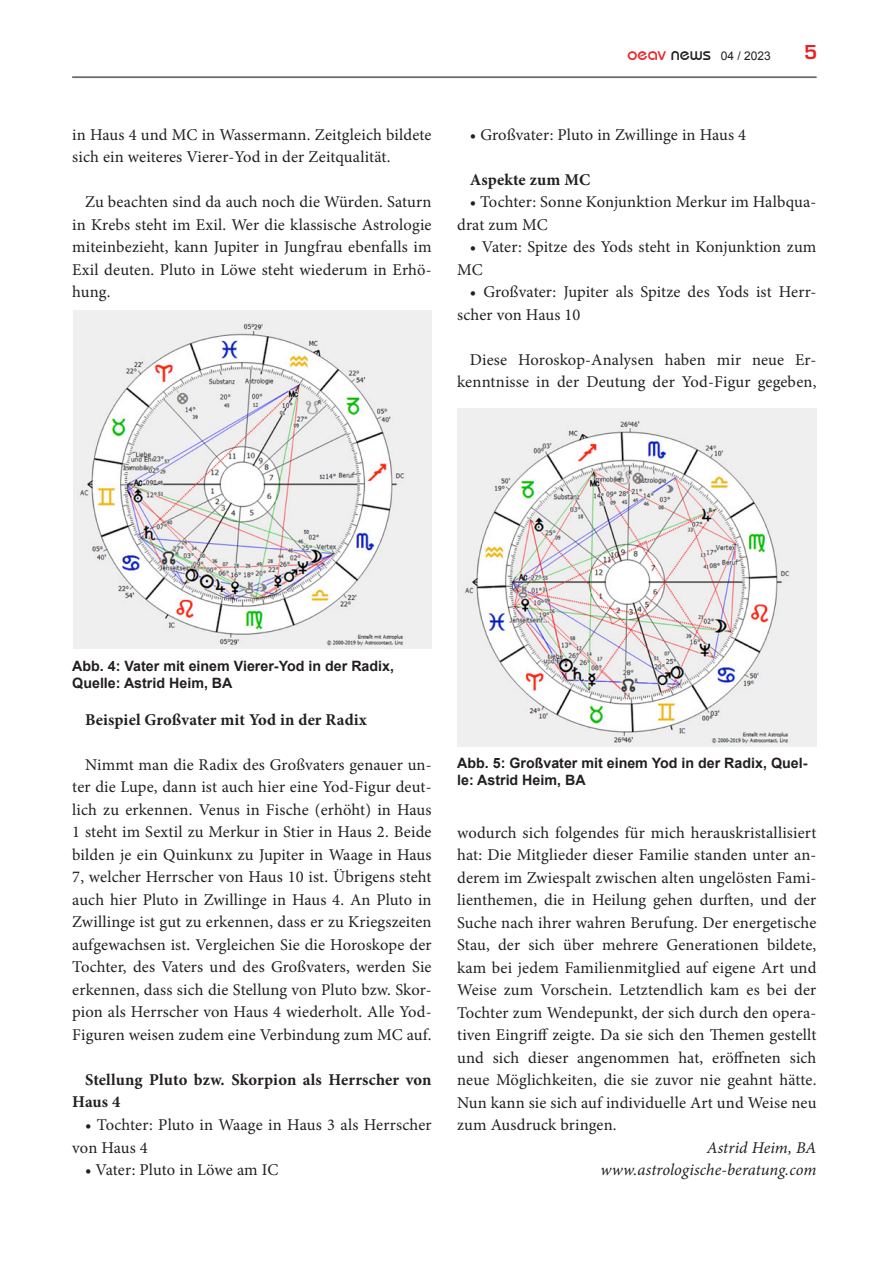
<style>
.page{position:relative;width:893px;height:1263px;background:#fff}
.page>*{position:absolute;margin:0;border:0;box-sizing:border-box;transform-origin:0 0}
.t1{font:700 21px "Eurostile";color:#ee1d23}
.t2{font:16.5px/22.5px "Minion Pro";letter-spacing:.01em;color:#231f20}
.t3{font:700 16.5px/22.5px "Minion Pro";letter-spacing:.005em;color:#231f20}
.t4{font:italic 16.5px/22.5px "Minion Pro";color:#231f20;text-align:right}
.t5{font:700 14.25px/17.1px "Arial";color:#231f20}
.t6{font:12px "Arial";color:#231f20}
.s1{font-family:"Bimini Normal";font-size:18px;color:#ee1d23}
.s2{font-family:"Bimini Normal";font-size:18px}
</style>
<div class="page">
<hr style="left:72px;top:77px;width:744px;height:1px;background:#6c6d70">
<img style="left:458px;top:408px;width:358px;height:338px">
<img style="left:73px;top:310px;width:359px;height:338px">
<p class="t6" style="left:628px;top:48px;width:145px"><span class="s1">oeav</span> <span class="s2">news</span> 04 / 2023</p>
<p class="t1" style="left:804px;top:37px;width:15px">5</p>
<p class="t2" style="left:72px;top:123px;width:361px">in Haus 4 und MC in Wassermann. Zeitgleich bildete sich ein weiteres Vierer-Yod in der Zeitqualität.</p>
<p class="t2" style="left:72px;top:191px;width:361px;text-align:justify;text-indent:13px">Zu beachten sind da auch noch die Würden. Saturn in Krebs steht im Exil. Wer die klassische Astrologie miteinbezieht, kann Jupiter in Jungfrau ebenfalls im Exil deuten. Pluto in Löwe steht wiederum in Erhö&shy;hung.</p>
<p class="t2" style="left:470px;top:123px;width:278px">• Großvater: Pluto in Zwillinge in Haus 4</p>
<p class="t3" style="left:470px;top:168px;width:122px">Aspekte zum MC</p>
<p class="t2" style="left:457px;top:191px;width:361px;text-indent:13px">• Tochter: Sonne Konjunktion Merkur im Halbqua&shy;drat zum MC</p>
<p class="t2" style="left:457px;top:236px;width:361px;text-indent:13px">• Vater: Spitze des Yods steht in Konjunktion zum<br>MC</p>
<p class="t2" style="left:457px;top:281px;width:361px;text-indent:13px">• Großvater: Jupiter als Spitze des Yods ist Herr&shy;scher von Haus 10</p>
<p class="t2" style="left:457px;top:348px;width:361px;text-align:right">Diese Horoskop-Analysen haben mir neue Er&shy;kenntnisse in der Deutung der Yod-Figur gegeben,</p>
<p class="t5" style="left:72px;top:657px;width:323px">Abb. 4: Vater mit einem Vierer-Yod in der Radix,<br>Quelle: Astrid Heim, BA</p>
<p class="t3" style="left:85px;top:708px;width:283px">Beispiel Großvater mit Yod in der Radix</p>
<p class="t2" style="left:72px;top:753px;width:361px;text-align:justify;text-indent:13px">Nimmt man die Radix des Großvaters genauer un&shy;ter die Lupe, dann ist auch hier eine Yod-Figur deut&shy;lich zu erkennen. Venus in Fische (erhöht) in Haus 1 steht im Sextil zu Merkur in Stier in Haus 2. Beide bilden je ein Quinkunx zu Jupiter in Waage in Haus 7, welcher Herrscher von Haus 10 ist. Übrigens steht auch hier Pluto in Zwillinge in Haus 4. An Pluto in Zwillinge ist gut zu erkennen, dass er zu Kriegszeiten aufgewachsen ist. Vergleichen Sie die Horoskope der Tochter, des Vaters und des Großvaters, werden Sie erkennen, dass sich die Stellung von Pluto bzw. Skor&shy;pion als Herrscher von Haus 4 wiederholt. Alle Yod-Figuren weisen zudem eine Verbindung zum MC auf.</p>
<p class="t3" style="left:72px;top:1068px;width:361px;text-indent:13px">Stellung Pluto bzw. Skorpion als Herrscher von<br>Haus 4</p>
<p class="t2" style="left:72px;top:1113px;width:361px;text-indent:13px">• Tochter: Pluto in Waage in Haus 3 als Herrscher von Haus 4</p>
<p class="t2" style="left:85px;top:1158px;width:195px">• Vater: Pluto in Löwe am IC</p>
<p class="t5" style="left:457px;top:755px;width:352px">Abb. 5: Großvater mit einem Yod in der Radix, Quel&shy;le: Astrid Heim, BA</p>
<p class="t2" style="left:457px;top:821px;width:361px;text-align:justify">wodurch sich folgendes für mich herauskristallisiert hat: Die Mitglieder dieser Familie standen unter an&shy;derem im Zwiespalt zwischen alten ungelösten Fami&shy;lienthemen, die in Heilung gehen durften, und der Suche nach ihrer wahren Berufung. Der energetische Stau, der sich über mehrere Generationen bildete, kam bei jedem Familienmitglied auf eigene Art und Weise zum Vorschein. Letztendlich kam es bei der Tochter zum Wendepunkt, der sich durch den opera&shy;tiven Eingriff zeigte. Da sie sich den Themen gestellt und sich dieser angenommen hat, eröffneten sich neue Möglichkeiten, die sie zuvor nie geahnt hätte.<br>Nun kann sie sich auf individuelle Art und Weise neu zum Ausdruck bringen.</p>
<p class="t4" style="left:601px;top:1136px;width:217px">Astrid Heim, BA www.astrologische-beratung.com</p>
</div>
